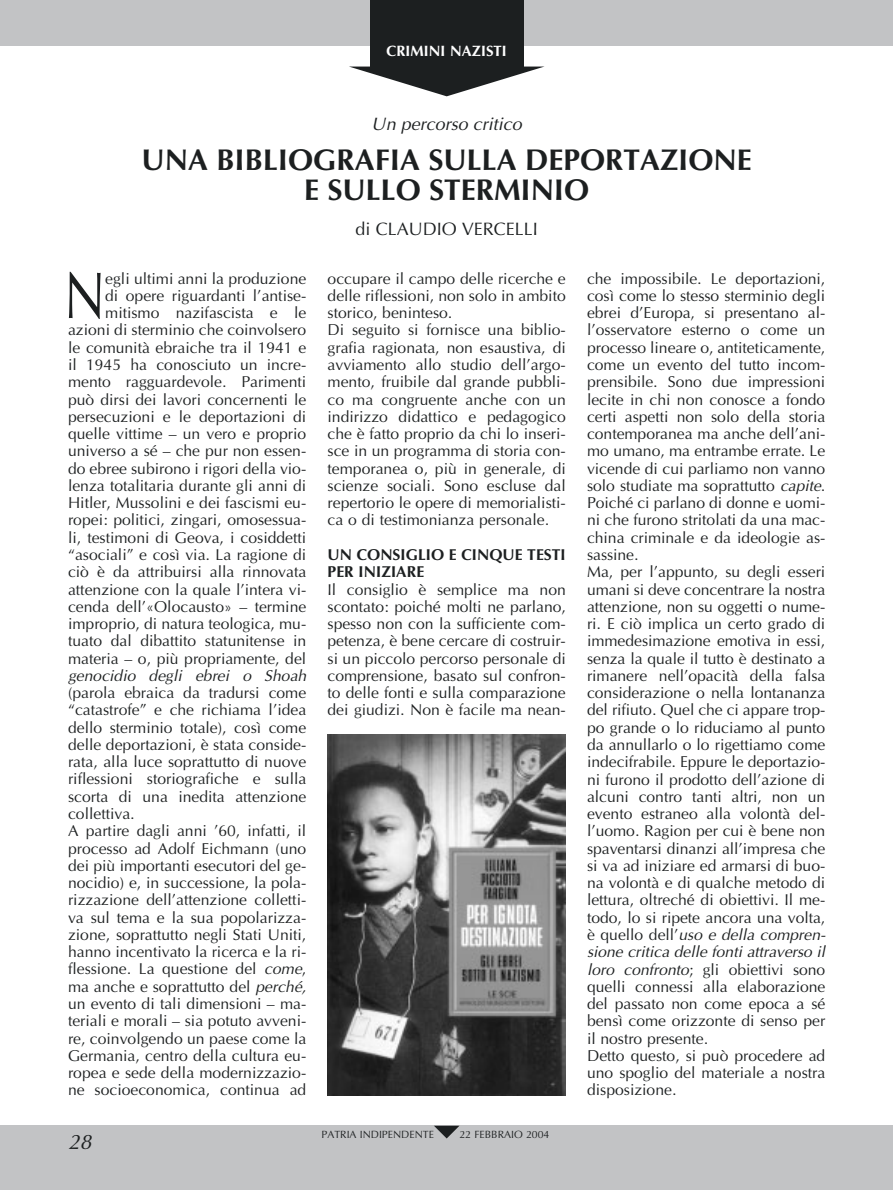
<style>
.page{position:relative;width:893px;height:1190px;background:#fff}
.page>*{position:absolute;margin:0;border:0;box-sizing:border-box;transform-origin:0 0}
.t1{font:66.45px "Optima";color:#1c1f20;scale:.8 1}
.t2{font:700 30px/30.5px "Optima";color:#1c1f20;text-align:center}
.t3{font:italic 21px "Optima";color:#1c1f20}
.t4{font:italic 18px "Optima";color:#1c1f20}
.t5{font:18px "Optima";color:#1c1f20}
.t6{font:15.75px/17.2px "Optima";color:#1c1f20}
.t7{font:700 15.75px/17.2px "Optima";color:#1c1f20}
.t8{font:italic 15.75px "Optima";color:#1c1f20}
.t9{font:700 15px "Optima";color:#fff}
.t10{font:10.5px "Optima";color:#1c1f20}
.s1{font-style:italic}
</style>
<div class="page">
<div style="left:0;top:1125px;width:892px;height:65px;background:#c2c3c5"></div>
<div style="left:0;top:0;width:892px;height:45px;background:#c2c3c5"></div>
<div style="left:370px;top:0;width:153px;height:67px;background:#1c1f20"></div>
<svg style="left:350px;top:67px;width:193px;height:29px"></svg>
<svg style="left:434px;top:1125px;width:25px;height:13px"></svg>
<img style="left:327px;top:734px;width:239px;height:362px">
<p class="t9" style="left:386px;top:44px;width:122px">CRIMINI NAZISTI</p>
<p class="t4" style="left:371px;top:116px;width:152px">Un percorso critico</p>
<h2 class="t2" style="left:141px;top:147px;width:611px">UNA BIBLIOGRAFIA SULLA DEPORTAZIONE<br>E SULLO STERMINIO</h2>
<p class="t5" style="left:355px;top:222px;width:184px">di CLAUDIO VERCELLI</p>
<h1 class="t1" style="left:64px;top:268px;width:53px">N</h1>
<p class="t6" style="left:68px;top:271px;width:240px;text-align:right">egli ultimi anni la produzione<br>di opere riguardanti l’antise&shy;mitismo nazifascista e le azioni di sterminio che coinvolsero le comunità ebraiche tra il 1941 e il 1945 ha conosciuto un incre&shy;mento ragguardevole. Parimenti può dirsi dei lavori concernenti le persecuzioni e le deportazioni di quelle vittime – un vero e proprio universo a sé – che pur non essen&shy;do ebree subirono i rigori della vio&shy;lenza totalitaria durante gli anni di Hitler, Mussolini e dei fascismi eu&shy;ropei: politici, zingari, omosessua&shy;li, testimoni di Geova, i cosiddetti “asociali” e così via. La ragione di ciò è da attribuirsi alla rinnovata attenzione con la quale l’intera vi&shy;cenda dell’«Olocausto» – termine improprio, di natura teologica, mu&shy;tuato dal dibattito statunitense in materia – o, più propriamente, del</p>
<p class="t8" style="left:68px;top:669px;width:240px">genocidio degli ebrei o Shoah</p>
<p class="t6" style="left:68px;top:685px;width:240px">(parola ebraica da tradursi come “catastrofe” e che richiama l’idea dello sterminio totale), così come delle deportazioni, è stata conside&shy;rata, alla luce soprattutto di nuove riflessioni storiografiche e sulla scorta di una inedita attenzione collettiva.<br>A partire dagli anni ’60, infatti, il processo ad Adolf Eichmann (uno dei più importanti esecutori del ge&shy;nocidio) e, in successione, la pola&shy;rizzazione dell’attenzione colletti&shy;va sul tema e la sua popolarizza&shy;zione, soprattutto negli Stati Uniti, hanno incentivato la ricerca e la ri&shy;flessione. La questione del <span class="s1">come</span>, ma anche e soprattutto del <span class="s1">perché, </span>un evento di tali dimensioni – ma&shy;teriali e morali – sia potuto avveni&shy;re, coinvolgendo un paese come la Germania, centro della cultura eu&shy;ropea e sede della modernizzazio&shy;ne socioeconomica, continua ad</p>
<p class="t6" style="left:327px;top:271px;width:240px">occupare il campo delle ricerche e delle riflessioni, non solo in ambito storico, beninteso.<br>Di seguito si fornisce una biblio&shy;grafia ragionata, non esaustiva, di avviamento allo studio dell’argo&shy;mento, fruibile dal grande pubbli&shy;co ma congruente anche con un indirizzo didattico e pedagogico che è fatto proprio da chi lo inseri&shy;sce in un programma di storia con&shy;temporanea o, più in generale, di scienze sociali. Sono escluse dal repertorio le opere di memorialisti&shy;ca o di testimonianza personale.</p>
<p class="t7" style="left:327px;top:547px;width:240px">UN CONSIGLIO E CINQUE TESTI<br>PER INIZIARE</p>
<p class="t6" style="left:327px;top:582px;width:240px;text-align:justify">Il consiglio è semplice ma non scontato: poiché molti ne parlano, spesso non con la sufficiente com&shy;petenza, è bene cercare di costruir&shy;si un piccolo percorso personale di comprensione, basato sul confron&shy;to delle fonti e sulla comparazione dei giudizi. Non è facile ma nean-</p>
<p class="t6" style="left:587px;top:271px;width:240px">che impossibile. Le deportazioni, così come lo stesso sterminio degli ebrei d’Europa, si presentano al&shy;l’osservatore esterno o come un processo lineare o, antiteticamente, come un evento del tutto incom&shy;prensibile. Sono due impressioni lecite in chi non conosce a fondo certi aspetti non solo della storia contemporanea ma anche dell’ani&shy;mo umano, ma entrambe errate. Le vicende di cui parliamo non vanno solo studiate ma soprattutto <span class="s1">capite</span>.<br>Poiché ci parlano di donne e uomi&shy;ni che furono stritolati da una mac&shy;china criminale e da ideologie as&shy;sassine.<br>Ma, per l’appunto, su degli esseri umani si deve concentrare la nostra attenzione, non su oggetti o nume&shy;ri. E ciò implica un certo grado di immedesimazione emotiva in essi, senza la quale il tutto è destinato a rimanere nell’opacità della falsa considerazione o nella lontananza del rifiuto. Quel che ci appare trop&shy;po grande o lo riduciamo al punto da annullarlo o lo rigettiamo come indecifrabile. Eppure le deportazio&shy;ni furono il prodotto dell’azione di alcuni contro tanti altri, non un evento estraneo alla volontà del&shy;l’uomo. Ragion per cui è bene non spaventarsi dinanzi all’impresa che si va ad iniziare ed armarsi di buo&shy;na volontà e di qualche metodo di lettura, oltreché di obiettivi. Il me&shy;todo, lo si ripete ancora una volta, è quello dell’<span class="s1">uso e della compren&shy;sione critica delle fonti attraverso il loro confronto</span>; gli obiettivi sono quelli connessi alla elaborazione del passato non come epoca a sé bensì come orizzonte di senso per il nostro presente.<br>Detto questo, si può procedere ad uno spoglio del materiale a nostra disposizione.</p>
<h3 class="t3" style="left:68px;top:1132px;width:25px">28</h3>
<p class="t10" style="left:321px;top:1130px;width:114px">PATRIA INDIPENDENTE</p>
<p class="t10" style="left:459px;top:1130px;width:91px">22 FEBBRAIO 2004</p>
</div>
